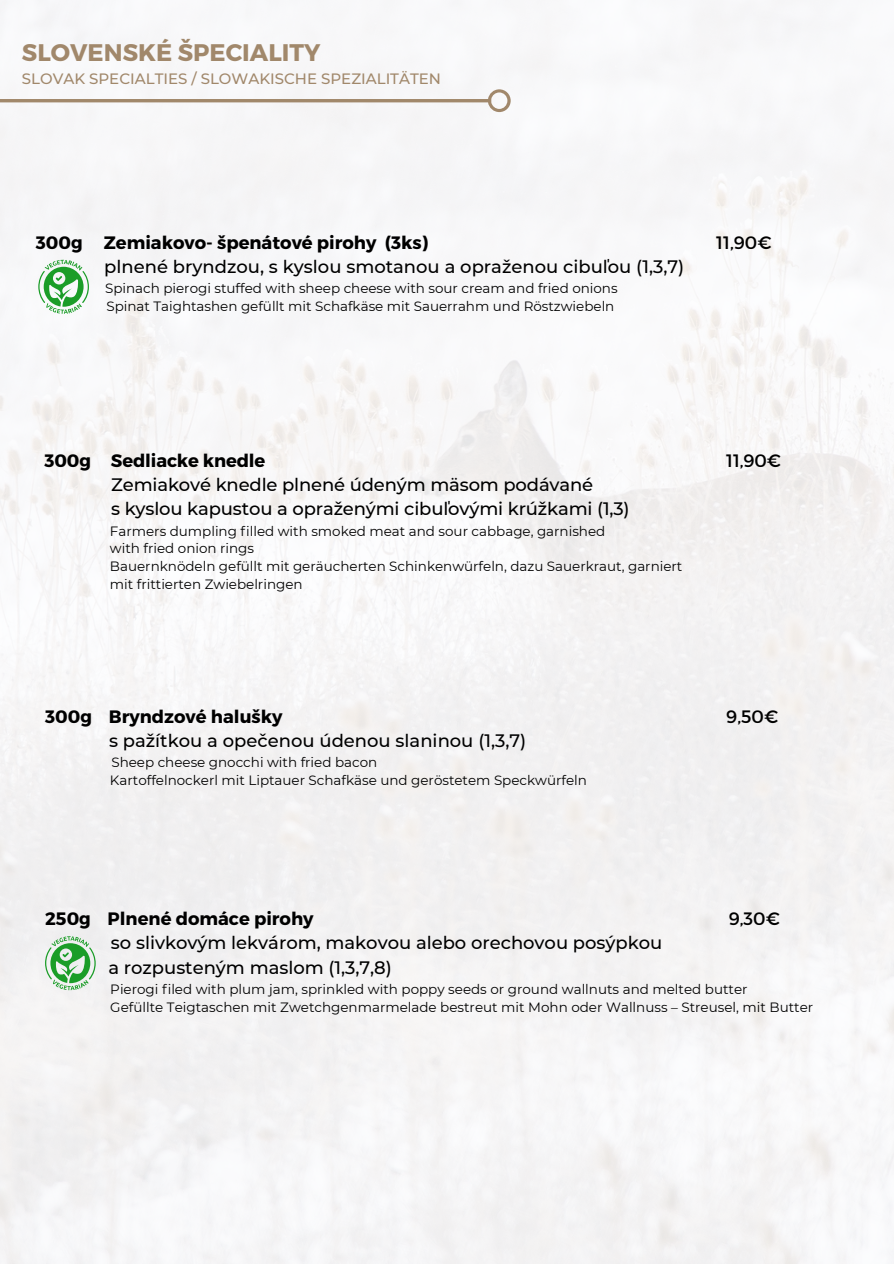
<style>
.page{position:relative;width:894px;height:1264px;background:#fff}
.page>*{position:absolute;margin:0;border:0;box-sizing:border-box;transform-origin:0 0}
.t1{font:700 24px "Montserrat";color:#a1886b}
.t2{font:500 18px "Montserrat";color:#000}
.t3{font:700 18px "Montserrat";color:#000}
.t4{font:18px "Montserrat";color:#000}
.t5{font:500 15px "Montserrat";color:#a1886b}
.t6{font:13.5px "Montserrat";color:#000}
</style>
<div class="page">
<svg style="left:0;top:89px;width:510px;height:23px"></svg>
<svg style="left:38px;top:260px;width:51px;height:54px"></svg>
<svg style="left:45px;top:936px;width:51px;height:54px"></svg>
<h1 class="t1" style="left:22px;top:37px;width:300px">SLOVENSKÉ ŠPECIALITY</h1>
<h1 class="t5" style="left:22px;top:69px;width:420px">SLOVAK SPECIALTIES / SLOWAKISCHE SPEZIALITÄTEN</h1>
<p class="t3" style="left:36px;top:231px;width:393px">300g Zemiakovo- špenátové pirohy (3ks)</p>
<p class="t4" style="left:716px;top:231px;width:57px">11,90€</p>
<p class="t2" style="left:104px;top:255px;width:581px">plnené bryndzou, s kyslou smotanou a opraženou cibuľou (1,3,7)</p>
<p class="t6" style="left:105px;top:280px;width:514px">Spinach pierogi stuffed with sheep cheese with sour cream and fried onions</p>
<p class="t6" style="left:106px;top:298px;width:509px">Spinat Taightashen gefüllt mit Schafkäse mit Sauerrahm und Röstzwiebeln</p>
<p class="t3" style="left:44px;top:449px;width:222px">300g Sedliacke knedle</p>
<p class="t4" style="left:726px;top:449px;width:56px">11,90€</p>
<p class="t2" style="left:111px;top:473px;width:483px">Zemiakové knedle plnené údeným mäsom podávané</p>
<p class="t2" style="left:111px;top:498px;width:520px">s kyslou kapustou a opraženými cibuľovými krúžkami (1,3)</p>
<p class="t6" style="left:110px;top:522px;width:496px">Farmers dumpling filled with smoked meat and sour cabbage, garnished</p>
<p class="t6" style="left:110px;top:540px;width:146px">with fried onion rings</p>
<p class="t6" style="left:110px;top:558px;width:573px">Bauernknödeln gefüllt mit geräucherten Schinkenwürfeln, dazu Sauerkraut, garniert</p>
<p class="t6" style="left:110px;top:576px;width:194px">mit frittierten Zwiebelringen</p>
<p class="t3" style="left:45px;top:705px;width:239px">300g Bryndzové halušky</p>
<p class="t4" style="left:726px;top:705px;width:53px">9,50€</p>
<p class="t2" style="left:109px;top:729px;width:418px">s pažítkou a opečenou údenou slaninou (1,3,7)</p>
<p class="t6" style="left:111px;top:754px;width:267px">Sheep cheese gnocchi with fried bacon</p>
<p class="t6" style="left:110px;top:771px;width:478px">Kartoffelnockerl mit Liptauer Schafkäse und geröstetem Speckwürfeln</p>
<p class="t3" style="left:45px;top:907px;width:270px">250g Plnené domáce pirohy</p>
<p class="t4" style="left:728px;top:907px;width:53px">9,30€</p>
<p class="t2" style="left:111px;top:931px;width:552px">so slivkovým lekvárom, makovou alebo orechovou posýpkou</p>
<p class="t2" style="left:108px;top:956px;width:285px">a rozpusteným maslom (1,3,7,8)</p>
<p class="t6" style="left:110px;top:980px;width:638px">Pierogi filed with plum jam, sprinkled with poppy seeds or ground wallnuts and melted butter</p>
<p class="t6" style="left:110px;top:998px;width:704px">Gefüllte Teigtaschen mit Zwetchgenmarmelade bestreut mit Mohn oder Wallnuss – Streusel, mit Butter</p>
</div>
